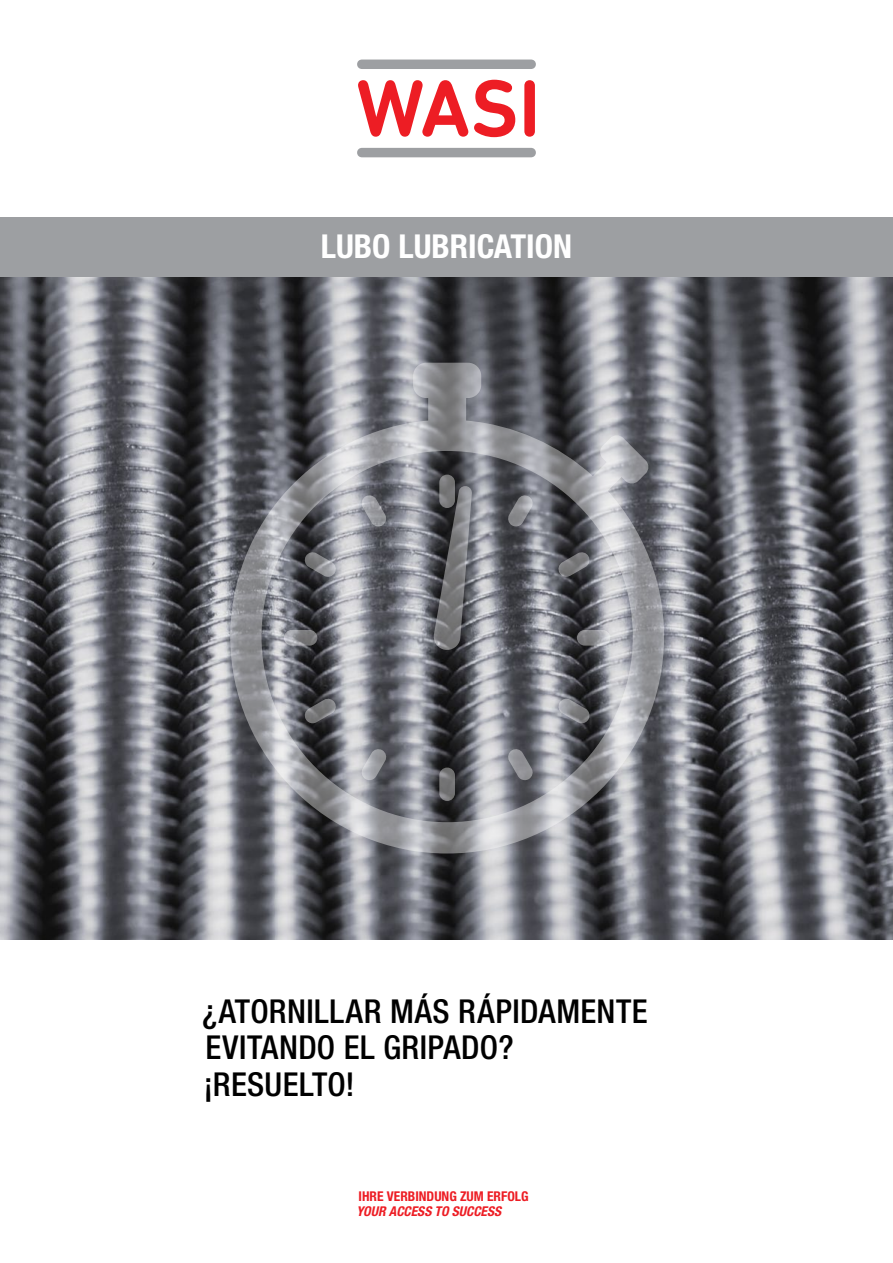
<style>
.page{position:relative;width:893px;height:1263px;background:#fff}
.page>*{position:absolute;margin:0;border:0;box-sizing:border-box;transform-origin:0 0}
.t1{font:500 condensed 33px/36.3px "Helvetica Neue LT Std";letter-spacing:.01em;color:#000}
.t2{font:700 condensed 33px "Helvetica Neue LT Std";color:#fff}
.t3{font:700 condensed 13.5px "Helvetica Neue LT Std";color:#ed1d24}
.t4{font:italic 700 condensed 13.5px "Helvetica Neue LT Std";color:#ed1d24}
</style>
<div class="page">
<img style="left:0;top:276px;width:893px;height:664px">
<div style="left:0;top:217px;width:893px;height:59px;background:#9d9fa2"></div>
<svg style="left:358px;top:80px;width:110px;height:57px"></svg>
<div style="left:357px;top:60px;width:179px;height:9px;background:#9d9fa2;border-radius:5px"></div>
<div style="left:357px;top:148px;width:179px;height:9px;background:#9d9fa2;border-radius:5px"></div>
<svg style="left:474px;top:80px;width:41px;height:57px"></svg>
<div style="left:524px;top:80px;width:11px;height:57px;background:#ed1d24;border-radius:5px"></div>
<svg style="left:230px;top:363px;width:434px;height:490px;background:#7e8085"></svg>
<svg style="left:507px;top:748px;width:27px;height:32px"></svg>
<svg style="left:361px;top:494px;width:26px;height:32px"></svg>
<svg style="left:304px;top:698px;width:33px;height:25px"></svg>
<svg style="left:557px;top:551px;width:34px;height:26px"></svg>
<svg style="left:433px;top:485px;width:39px;height:167px;background:#626366"></svg>
<p class="t2" style="left:321px;top:227px;width:253px">LUBO LUBRICATION</p>
<p class="t1" style="left:202px;top:992px;width:447px">¿ATORNILLAR MÁS RÁPIDAMENTE<br>EVITANDO EL GRIPADO? ¡RESUELTO!</p>
<p class="t3" style="left:359px;top:1188px;width:49px">IHRE VERBIN</p>
<p class="t3" style="left:427px;top:1188px;width:104px">DUNG ZUM ERFOLG</p>
<p class="t4" style="left:357px;top:1203px;width:146px">YOUR ACCESS TO SUCCESS</p>
</div>
